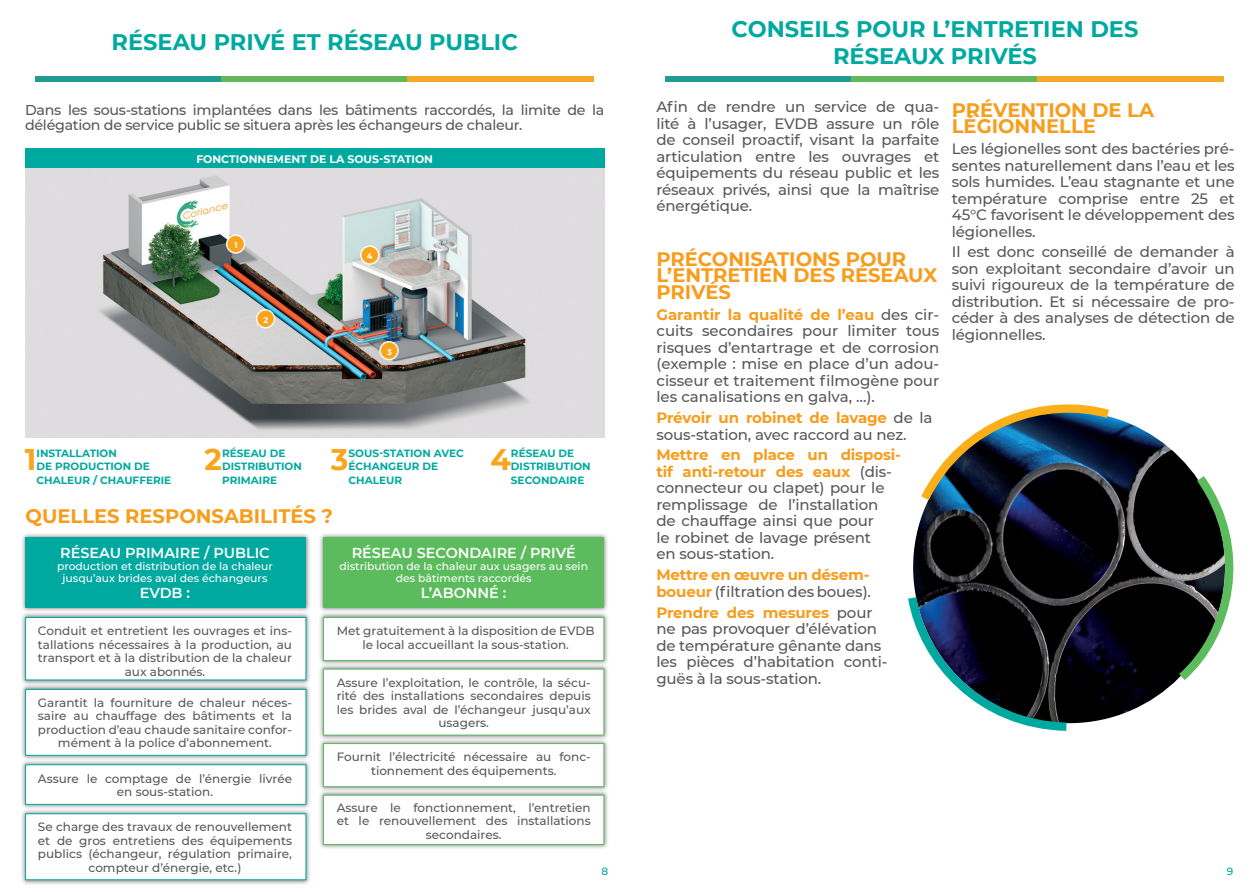
<style>
.page{position:relative;width:1259px;height:893px;background:#fff}
.page>*{position:absolute;margin:0;border:0;box-sizing:border-box;transform-origin:0 0}
.t1{font:700 29.85px "Montserrat";color:#f9a51b}
.t2{font:700 22.5px/27px "Montserrat";color:#00a9a0;text-align:center}
.Inter{font:700 19.5px/16.5px "Montserrat";color:#f89c1c}
.texte_courant_gris{font:500 15px/16.5px "Montserrat";letter-spacing:-.01em;color:#57585a;text-align:justify}
.texte_courant_gris-2{font:700 15px/16.5px "Montserrat";letter-spacing:-.01em;color:#f89c1c}
.texte_sommaire{font:600 14.4px "Montserrat";color:#fff}
.texte_sommaire-2{font:500 14.25px/15.1px "Montserrat";letter-spacing:-.02em;color:#57585a}
.texte_sommaire-3{font:500 12px/13.5px "Montserrat";color:#57585a;text-align:center}
.t3{font:700 10.95px "Montserrat";color:#fff}
.texte_sommaire-4{font:500 10.8px/12.3px "Montserrat";color:#fff;text-align:center}
.t4{font:700 10.5px/13.5px "Montserrat";color:#00a9a0}
.t5{font:500 10.5px "Montserrat";color:#00a9a0}
.t6{font:700 8.1px "Montserrat";color:#fff}
.s1{font-weight:700;color:#f89c1c}
.s2{font-weight:500;color:#57585a}
</style>
<div class="page">
<div style="left:36px;top:77px;width:186px;height:5px;background:#219c95"></div>
<div style="left:222px;top:77px;width:186px;height:5px;background:#63b85a"></div>
<div style="left:408px;top:77px;width:186px;height:5px;background:#f7a726"></div>
<div style="left:665px;top:77px;width:186px;height:5px;background:#219c95"></div>
<div style="left:851px;top:77px;width:186px;height:5px;background:#63b85a"></div>
<div style="left:1037px;top:77px;width:186px;height:5px;background:#f7a726"></div>
<img style="left:25px;top:168px;width:579px;height:270px">
<div style="left:25px;top:149px;width:579px;height:19px;background:#00a9a0"></div>
<div style="left:227px;top:235px;width:17px;height:18px;background:#f9a51b;border-radius:50%"></div>
<div style="left:226px;top:234px;width:19px;height:20px;border:1px solid #fff;border-radius:50%"></div>
<div style="left:257px;top:310px;width:17px;height:18px;background:#f9a51b;border-radius:50%"></div>
<div style="left:256px;top:309px;width:19px;height:19px;border:1px solid #fff;border-radius:50%"></div>
<svg style="left:361px;top:246px;width:18px;height:18px"></svg>
<div style="left:360px;top:245px;width:19px;height:20px;border:1px solid #fff;border-radius:50%"></div>
<div style="left:380px;top:342px;width:18px;height:18px;background:#f9a51b;border-radius:50%"></div>
<div style="left:379px;top:341px;width:20px;height:19px;border:1px solid #fff;border-radius:50%"></div>
<div style="left:20px;top:533px;width:291px;height:80px;background:#57585a;opacity:.75"></div>
<div style="left:26px;top:538px;width:280px;height:70px;background:#00a9a0"></div>
<div style="left:318px;top:533px;width:291px;height:80px;background:#57585a;opacity:.75"></div>
<div style="left:323px;top:538px;width:281px;height:70px;background:#5cbc5d"></div>
<div style="left:20px;top:612px;width:291px;height:73px;background:#57585a;opacity:.75"></div>
<div style="left:25px;top:617px;width:281px;height:63px;background:#fff;border:1px solid #00a9a0"></div>
<div style="left:20px;top:684px;width:291px;height:77px;background:#57585a;opacity:.75"></div>
<div style="left:25px;top:689px;width:281px;height:67px;background:#fff;border:1px solid #00a9a0"></div>
<div style="left:20px;top:759px;width:291px;height:51px;background:#57585a;opacity:.75"></div>
<div style="left:25px;top:764px;width:281px;height:41px;background:#fff;border:1px solid #00a9a0"></div>
<div style="left:20px;top:808px;width:291px;height:77px;background:#57585a;opacity:.75"></div>
<div style="left:25px;top:813px;width:281px;height:67px;background:#fff;border:1px solid #00a9a0"></div>
<div style="left:318px;top:612px;width:291px;height:54px;background:#57585a;opacity:.75"></div>
<div style="left:323px;top:617px;width:281px;height:44px;background:#fff;border:1px solid #5cbc5d"></div>
<div style="left:318px;top:664px;width:291px;height:77px;background:#57585a;opacity:.75"></div>
<div style="left:323px;top:669px;width:281px;height:66px;background:#fff"></div>
<div style="left:318px;top:738px;width:291px;height:54px;background:#57585a;opacity:.75"></div>
<div style="left:323px;top:743px;width:281px;height:44px;background:#fff;border:1px solid #5cbc5d"></div>
<div style="left:318px;top:790px;width:291px;height:60px;background:#57585a;opacity:.75"></div>
<div style="left:323px;top:795px;width:281px;height:50px;background:#fff;border:1px solid #5cbc5d"></div>
<img style="left:913px;top:411px;width:312px;height:312px;border-radius:156px">
<svg style="left:1170px;top:467px;width:64px;height:219px"></svg>
<svg style="left:908px;top:588px;width:167px;height:143px"></svg>
<svg style="left:921px;top:404px;width:197px;height:105px"></svg>
<p class="t2" style="left:112px;top:28px;width:408px">RÉSEAU PRIVÉ ET RÉSEAU PUBLIC</p>
<p class="t2" style="left:731px;top:14px;width:408px">CONSEILS POUR L’ENTRETIEN DES<br>RÉSEAUX PRIVÉS</p>
<p class="Inter" style="left:952px;top:101px;width:204px">PRÉVENTION DE LA<br>LÉGIONNELLE</p>
<p class="texte_courant_gris" style="left:952px;top:140px;width:284px">Les légionelles sont des bactéries pré&shy;sentes naturellement dans l’eau et les sols humides. L’eau stagnante et une température comprise entre 25 et 45°C favorisent le développement des légionelles.</p>
<p class="texte_courant_gris" style="left:952px;top:243px;width:284px">Il est donc conseillé de demander à son exploitant secondaire d’avoir un suivi rigoureux de la température de distribution. Et si nécessaire de pro&shy;céder à des analyses de détection de légionnelles.</p>
<p class="texte_courant_gris" style="left:656px;top:98px;width:284px">Afin de rendre un service de qua&shy;lité à l’usager, EVDB assure un rôle de conseil proactif, visant la parfaite articulation entre les ouvrages et équipements du réseau public et les réseaux privés, ainsi que la maîtrise énergétique.</p>
<p class="Inter" style="left:656px;top:250px;width:282px">PRÉCONISATIONS POUR<br>L’ENTRETIEN DES RÉSEAUX<br>PRIVÉS</p>
<p class="texte_courant_gris" style="left:656px;top:306px;width:284px"><span class="s1">Garantir la qualité de l’eau</span> des cir&shy;cuits secondaires pour limiter tous risques d’entartrage et de corrosion (exemple : mise en place d’un adou&shy;cisseur et traitement filmogène pour les canalisations en galva, …).</p>
<p class="texte_courant_gris" style="left:656px;top:409px;width:277px"><span class="s1">Prévoir un robinet de lavage</span> de la sous-station, avec raccord au nez.</p>
<p class="texte_courant_gris" style="left:656px;top:446px;width:246px;text-align:left"><span class="s1">Mettre en place un disposi&shy;tif anti-retour des eaux</span> (dis&shy;connecteur ou clapet) pour le remplissage de l’installation de chauffage ainsi que pour<br>le robinet de lavage présent<br>en sous-station.</p>
<p class="texte_courant_gris-2" style="left:656px;top:566px;width:216px">Mettre en œuvre un désem&shy;boueur <span class="s2">(filtration des boues).</span></p>
<p class="texte_courant_gris" style="left:656px;top:603px;width:233px;text-align:left"><span class="s1">Prendre des mesures</span> pour ne pas provoquer d’élévation de température gênante dans les pièces d’habitation conti&shy;guës à la sous-station.</p>
<p class="texte_sommaire-2" style="left:25px;top:102px;width:581px">Dans les sous-stations implantées dans les bâtiments raccordés, la limite de la délégation de service public se situera après les échangeurs de chaleur.</p>
<p class="t3" style="left:196px;top:151px;width:238px">FONCTIONNEMENT DE LA SOUS-STATION</p>
<p class="t6" style="left:234px;top:239px;width:5px">1</p>
<p class="t6" style="left:367px;top:250px;width:7px">4</p>
<p class="t6" style="left:264px;top:314px;width:6px">2</p>
<p class="t6" style="left:387px;top:346px;width:6px">3</p>
<p class="t1" style="left:25px;top:438px;width:13px">1</p>
<p class="t4" style="left:37px;top:446px;width:136px">INSTALLATION<br>DE PRODUCTION DE<br>CHALEUR / CHAUFFERIE</p>
<p class="t1" style="left:205px;top:438px;width:19px">2</p>
<p class="t4" style="left:222px;top:446px;width:81px">RÉSEAU DE<br>DISTRIBUTION<br>PRIMAIRE</p>
<p class="t1" style="left:331px;top:438px;width:19px">3</p>
<p class="t4" style="left:348px;top:446px;width:117px">SOUS-STATION AVEC<br>ÉCHANGEUR DE<br>CHALEUR</p>
<p class="t1" style="left:490px;top:438px;width:22px">4</p>
<p class="t4" style="left:511px;top:446px;width:81px">RÉSEAU DE<br>DISTRIBUTION<br>SECONDAIRE</p>
<p class="Inter" style="left:26px;top:507px;width:309px">QUELLES RESPONSABILITÉS ?</p>
<p class="texte_sommaire" style="left:352px;top:542px;width:225px">RÉSEAU SECONDAIRE / PRIVÉ</p>
<p class="texte_sommaire-4" style="left:339px;top:560px;width:250px">distribution de la chaleur aux usagers au sein des bâtiments raccordés</p>
<p class="texte_sommaire" style="left:421px;top:583px;width:87px">L’ABONNÉ :</p>
<p class="texte_sommaire" style="left:60px;top:542px;width:211px">RÉSEAU PRIMAIRE / PUBLIC</p>
<p class="texte_sommaire-4" style="left:57px;top:560px;width:217px">production et distribution de la chaleur jusqu’aux brides aval des échangeurs</p>
<p class="texte_sommaire" style="left:140px;top:583px;width:52px">EVDB :</p>
<p class="texte_sommaire-3" style="left:38px;top:624px;width:256px">Conduit et entretient les ouvrages et ins&shy;tallations nécessaires à la production, au transport et à la distribution de la chaleur aux abonnés.</p>
<p class="texte_sommaire-3" style="left:38px;top:695px;width:255px">Garantit la fourniture de chaleur néces&shy;saire au chauffage des bâtiments et la production d’eau chaude sanitaire confor&shy;mément à la police d’abonnement.</p>
<p class="texte_sommaire-3" style="left:38px;top:771px;width:255px">Assure le comptage de l’énergie livrée en sous-station.</p>
<p class="texte_sommaire-3" style="left:38px;top:820px;width:256px">Se charge des travaux de renouvellement et de gros entretiens des équipements publics (échangeur, régulation primaire, compteur d’énergie, etc.)</p>
<p class="texte_sommaire-3" style="left:337px;top:624px;width:259px">Met gratuitement à la disposition de EVDB le local accueillant la sous-station.</p>
<p class="texte_sommaire-3" style="left:337px;top:675px;width:255px">Assure l’exploitation, le contrôle, la sécu&shy;rité des installations secondaires depuis les brides aval de l’échangeur jusqu’aux usagers.</p>
<p class="texte_sommaire-3" style="left:337px;top:750px;width:255px">Fournit l’électricité nécessaire au fonc&shy;tionnement des équipements.</p>
<p class="texte_sommaire-3" style="left:337px;top:800px;width:255px">Assure le fonctionnement, l’entretien et le renouvellement des installations secondaires.</p>
<p class="t5" style="left:601px;top:864px;width:8px">8</p>
<p class="t5" style="left:1227px;top:864px;width:8px">9</p>
</div>
